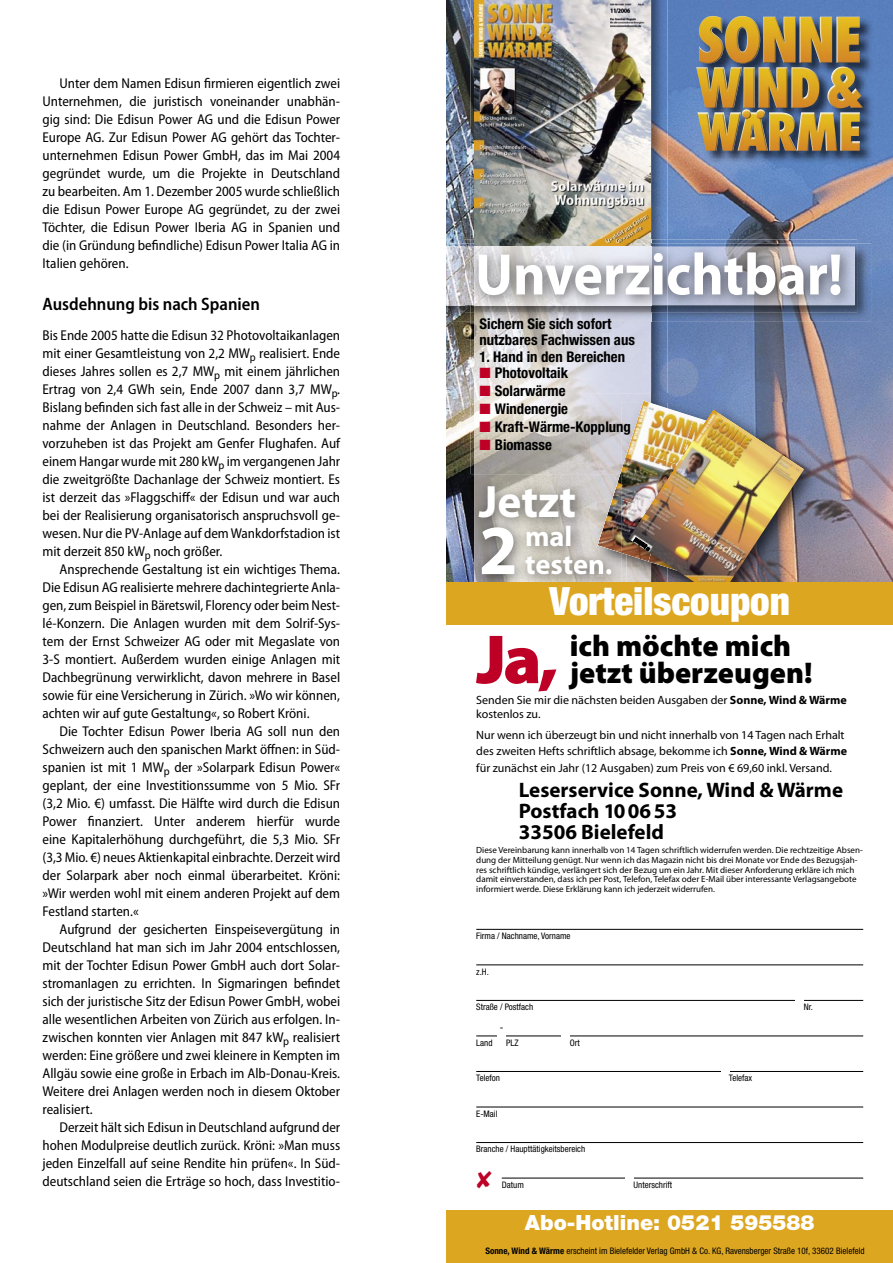
<style>
.page{position:relative;width:893px;height:1263px;background:#fff}
.page>*{position:absolute;margin:0;border:0;box-sizing:border-box;transform-origin:0 0}
.t1{font:700 70.8px "Myriad Pro";color:#fff}
.t2{font:900 70.05px "Myriad Pro";color:#be0027}
.t3{font:700 59.1px "Myriad Pro";color:#fff;scale:.94 1}
.t4{font:700 45.6px "Myriad Pro";color:#fff}
.t5{font:900 condensed 39px "Helvetica Neue LT Std";color:#fff}
.t6{font:900 30px/27px "Myriad Pro";color:#000}
.t7{font:700 28.5px/28.5px "Myriad Pro";color:#fff}
.t8{font:700 21px/21px "Myriad Pro";color:#000}
.t9{font:900 21px "Helvetica Neue LT Std";color:#fff}
.t10{font:600 semi-condensed 18px "Myriad Pro";color:#000}
.t11{font:700 condensed 14.7px/16.4px "Helvetica Neue LT Std";color:#000}
.t12{font:semi-condensed 14.25px/18px "Myriad Pro";color:#000;text-align:justify}
.t13{font:12px/16.5px "Myriad Pro";color:#000}
.t14{font:condensed 10.5px "Helvetica Neue LT Std";color:#000}
.t15{font:9px/9.8px "Myriad Pro";color:#000}
.t16{font:condensed 9px "Helvetica Neue LT Std";color:#000}
.s1{color:#be0027}
.s2{font-weight:700}
</style>
<div class="page">
<hr style="left:476px;top:929px;width:387px;height:1px;background:#000">
<hr style="left:476px;top:964px;width:387px;height:1px;background:#000">
<hr style="left:476px;top:1000px;width:387px;height:1px;background:#000">
<hr style="left:476px;top:1035px;width:387px;height:1px;background:#000">
<hr style="left:476px;top:1071px;width:387px;height:1px;background:#000">
<hr style="left:476px;top:1107px;width:387px;height:1px;background:#000">
<hr style="left:476px;top:1142px;width:387px;height:1px;background:#000">
<hr style="left:502px;top:1178px;width:361px;height:1px;background:#000">
<div style="left:795px;top:997px;width:9px;height:13px;background:#fff"></div>
<div style="left:497px;top:1024px;width:9px;height:22px;background:#fff"></div>
<div style="left:561px;top:1032px;width:9px;height:14px;background:#fff"></div>
<div style="left:721px;top:1068px;width:8px;height:13px;background:#fff"></div>
<div style="left:625px;top:1174px;width:9px;height:14px;background:#fff"></div>
<div style="left:446px;top:1210px;width:447px;height:53px;background:#dda621"></div>
<img style="left:446px;top:0;width:447px;height:583px">
<img style="left:695px;top:14px;width:181px;height:151px">
<img style="left:697px;top:16px;width:163px;height:77px">
<img style="left:471px;top:0;width:3px;height:474px">
<img style="left:651px;top:0;width:16px;height:393px">
<div style="left:607px;top:321px;width:44px;height:72px;background:#d2d5e6"></div>
<img style="left:474px;top:321px;width:133px;height:153px">
<img style="left:467px;top:474px;width:4px;height:109px">
<img style="left:471px;top:474px;width:3px;height:109px">
<img style="left:474px;top:474px;width:116px;height:109px">
<img style="left:525px;top:556px;width:65px;height:18px">
<img style="left:474px;top:0;width:177px;height:239px">
<img style="left:446px;top:243px;width:425px;height:78px">
<img style="left:474px;top:312px;width:177px;height:9px">
<img style="left:446px;top:247px;width:19px;height:58px">
<img style="left:465px;top:239px;width:392px;height:73px">
<img style="left:471px;top:247px;width:196px;height:58px">
<img style="left:651px;top:393px;width:114px;height:9px">
<img style="left:590px;top:474px;width:31px;height:109px">
<img style="left:590px;top:393px;width:61px;height:81px">
<img style="left:590px;top:559px;width:21px;height:15px">
<img style="left:597px;top:401px;width:51px;height:152px">
<img style="left:765px;top:402px;width:59px;height:181px">
<img style="left:694px;top:402px;width:71px;height:7px">
<img style="left:621px;top:562px;width:6px;height:21px">
<img style="left:621px;top:402px;width:7px;height:47px">
<img style="left:628px;top:402px;width:66px;height:7px">
<img style="left:621px;top:449px;width:7px;height:51px">
<img style="left:621px;top:500px;width:7px;height:62px">
<img style="left:628px;top:409px;width:176px;height:174px">
<svg style="left:632px;top:537px;width:19px;height:15px"></svg>
<div style="left:446px;top:583px;width:447px;height:42px;background:#dda621"></div>
<p class="t12" style="left:43px;top:75px;width:299px;text-indent:17px">Unter dem Namen Edisun firmieren eigentlich zwei Unternehmen, die juristisch voneinander unabhän&shy;gig sind: Die Edisun Power AG und die Edisun Power Europe AG. Zur Edisun Power AG gehört das Tochter&shy;unternehmen Edisun Power GmbH, das im Mai 2004 gegründet wurde, um die Projekte in Deutschland zu bearbeiten. Am 1. Dezember 2005 wurde schließlich die Edisun Power Europe AG gegründet, zu der zwei Töchter, die Edisun Power Iberia AG in Spanien und die (in Gründung befindliche) Edisun Power Italia AG in Italien gehören.</p>
<p class="t10" style="left:43px;top:294px;width:219px">Ausdehnung bis nach Spanien</p>
<p class="t12" style="left:43px;top:327px;width:299px">Bis Ende 2005 hatte die Edisun 32 Photovoltaikanlagen mit einer Gesamtleistung von 2,2 MW<sub>p</sub> realisiert. Ende dieses Jahres sollen es 2,7 MW<sub>p</sub> mit einem jährlichen Ertrag von 2,4 GWh sein, Ende 2007 dann 3,7 MW<sub>p</sub>.<br>Bislang befinden sich fast alle in der Schweiz – mit Aus&shy;nahme der Anlagen in Deutschland. Besonders her&shy;vorzuheben ist das Projekt am Genfer Flughafen. Auf einem Hangar wurde mit 280 kW<sub>p</sub> im vergangenen Jahr die zweitgrößte Dachanlage der Schweiz montiert. Es ist derzeit das »Flaggschiff« der Edisun und war auch bei der Realisierung organisatorisch anspruchsvoll ge&shy;wesen. Nur die PV-Anlage auf dem Wankdorfstadion ist mit derzeit 850 kW<sub>p</sub> noch größer.</p>
<p class="t12" style="left:43px;top:561px;width:299px;text-indent:17px">Ansprechende Gestaltung ist ein wichtiges Thema.<br>Die Edisun AG realisierte mehrere dachintegrierte Anla&shy;gen, zum Beispiel in Bäretswil, Florency oder beim Nest&shy;lé-Konzern. Die Anlagen wurden mit dem Solrif-Sys&shy;tem der Ernst Schweizer AG oder mit Megaslate von 3-S montiert. Außerdem wurden einige Anlagen mit Dachbegrünung verwirklicht, davon mehrere in Basel sowie für eine Versicherung in Zürich. »Wo wir können, achten wir auf gute Gestaltung«, so Robert Kröni.</p>
<p class="t12" style="left:43px;top:723px;width:299px;text-indent:17px">Die Tochter Edisun Power Iberia AG soll nun den Schweizern auch den spanischen Markt öffnen: in Süd&shy;spanien ist mit 1 MW<sub>p</sub> der »Solarpark Edisun Power« geplant, der eine Investitionssumme von 5 Mio. SFr (3,2 Mio. €) umfasst. Die Hälfte wird durch die Edisun Power finanziert. Unter anderem hierfür wurde eine Kapitalerhöhung durchgeführt, die 5,3 Mio. SFr (3,3 Mio. €) neues Aktienkapital einbrachte. Derzeit wird der Solarpark aber noch einmal überarbeitet. Kröni: »Wir werden wohl mit einem anderen Projekt auf dem Festland starten.«</p>
<p class="t12" style="left:43px;top:921px;width:299px;text-indent:17px">Aufgrund der gesicherten Einspeisevergütung in Deutschland hat man sich im Jahr 2004 entschlossen, mit der Tochter Edisun Power GmbH auch dort Solar&shy;stromanlagen zu errichten. In Sigmaringen befindet sich der juristische Sitz der Edisun Power GmbH, wobei alle wesentlichen Arbeiten von Zürich aus erfolgen. In&shy;zwischen konnten vier Anlagen mit 847 kW<sub>p</sub> realisiert werden: Eine größere und zwei kleinere in Kempten im Allgäu sowie eine große in Erbach im Alb-Donau-Kreis.<br>Weitere drei Anlagen werden noch in diesem Oktober realisiert.</p>
<p class="t12" style="left:43px;top:1119px;width:299px;text-indent:17px">Derzeit hält sich Edisun in Deutschland aufgrund der hohen Modulpreise deutlich zurück. Kröni: »Man muss jeden Einzelfall auf seine Rendite hin prüfen«. In Süd&shy;deutschland seien die Erträge so hoch, dass Investitio-</p>
<h3 class="t3" style="left:475px;top:241px;width:393px">Unverzichtbar!</h3>
<p class="t11" style="left:479px;top:315px;width:157px">Sichern Sie sich sofort nutzbares Fachwissen aus</p>
<p class="t11" style="left:479px;top:348px;width:147px">1. Hand in den Bereichen</p>
<p class="t11" style="left:479px;top:365px;width:90px"><span class="s1">■</span> Photovoltaik</p>
<p class="t11" style="left:479px;top:383px;width:88px"><span class="s1">■</span> Solarwärme</p>
<p class="t11" style="left:479px;top:401px;width:90px"><span class="s1">■</span> Windenergie</p>
<p class="t11" style="left:479px;top:419px;width:153px"><span class="s1">■</span> Kraft-Wärme-Kopplung</p>
<p class="t11" style="left:479px;top:437px;width:74px"><span class="s1">■</span> Biomasse</p>
<h3 class="t4" style="left:479px;top:476px;width:99px">Jetzt</h3>
<h1 class="t1" style="left:479px;top:511px;width:41px">2</h1>
<h3 class="t7" style="left:525px;top:522px;width:89px">mal testen.</h3>
<h3 class="t5" style="left:549px;top:577px;width:242px">Vorteilscoupon</h3>
<h2 class="t2" style="left:476px;top:620px;width:84px">Ja,</h2>
<h3 class="t6" style="left:570px;top:633px;width:244px">ich möchte mich jetzt überzeugen!</h3>
<p class="t13" style="left:476px;top:693px;width:372px;line-height:14.4px">Senden Sie mir die nächsten beiden Ausgaben der <span class="s2">Sonne, Wind &amp; Wärme </span>kostenlos zu.</p>
<p class="t13" style="left:476px;top:727px;width:372px">Nur wenn ich überzeugt bin und nicht innerhalb von 14 Tagen nach Erhalt des zweiten Hefts schriftlich absage, bekomme ich <span class="s2">Sonne, Wind &amp; Wärme </span>für zunächst ein Jahr (12 Ausgaben) zum Preis von € 69,60 inkl. Versand.</p>
<h3 class="t8" style="left:519px;top:780px;width:326px">Leserservice Sonne, Wind &amp; Wärme<br>Postfach 10 06 53<br>33506 Bielefeld</h3>
<p class="t15" style="left:476px;top:845px;width:388px">Diese Vereinbarung kann innerhalb von 14 Tagen schriftlich widerrufen werden. Die rechtzeitige Absen&shy;dung der Mitteilung genügt. Nur wenn ich das Magazin nicht bis drei Monate vor Ende des Bezugsjah&shy;res schriftlich kündige, verlängert sich der Bezug um ein Jahr. Mit dieser Anforderung erkläre ich mich damit einverstanden, dass ich per Post, Telefon, Telefax oder E-Mail über interessante Verlagsangebote informiert werde. Diese Erklärung kann ich jederzeit widerrufen.</p>
<p class="t16" style="left:476px;top:931px;width:96px">Firma / Nachname, Vorname</p>
<p class="t16" style="left:476px;top:966px;width:14px">z.H.</p>
<p class="t16" style="left:476px;top:1002px;width:58px">Straße / Postfach</p>
<p class="t16" style="left:804px;top:1002px;width:11px">Nr.</p>
<p class="t16" style="left:476px;top:1037px;width:18px">Land</p>
<p class="t14" style="left:500px;top:1021px;width:5px">-</p>
<p class="t16" style="left:506px;top:1037px;width:14px">PLZ</p>
<p class="t16" style="left:570px;top:1037px;width:11px">Ort</p>
<p class="t16" style="left:476px;top:1073px;width:25px">Telefon</p>
<p class="t16" style="left:729px;top:1073px;width:25px">Telefax</p>
<p class="t16" style="left:476px;top:1108px;width:23px">E-Mail</p>
<p class="t16" style="left:476px;top:1144px;width:111px">Branche / Haupttätigkeitsbereich</p>
<p class="t16" style="left:502px;top:1179px;width:24px">Datum</p>
<p class="t16" style="left:634px;top:1179px;width:40px">Unterschrift</p>
<h3 class="t9" style="left:525px;top:1210px;width:291px">Abo-Hotline: 0521 595588</h3>
<p class="t16" style="left:485px;top:1246px;width:381px"><span class="s2">Sonne, Wind &amp; Wärme</span> erscheint im Bielefelder Verlag GmbH &amp; Co. KG, Ravensberger Straße 10f, 33602 Bielefeld</p>
</div>
